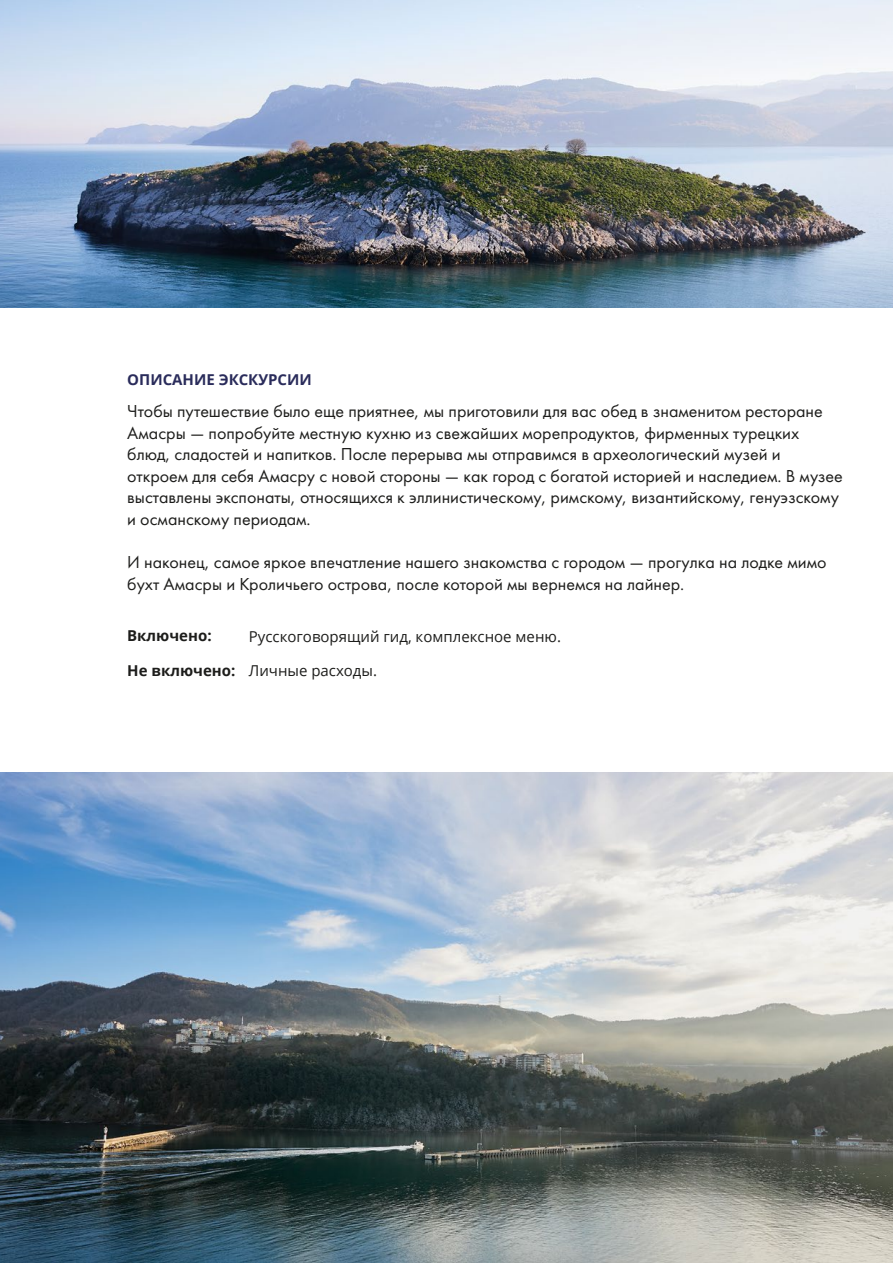
<style>
.page{position:relative;width:893px;height:1263px;background:#fff}
.page>*{position:absolute;margin:0;border:0;box-sizing:border-box;transform-origin:0 0}
.t1{font:18px/21.6px "Futura PT";color:#1d1d1b}
.t2{font:15px "Open Sans";color:#1d1d1b}
.t3{font:700 15px "Open Sans";color:#2a2c5b}
.t4{font:700 15px "Open Sans";color:#1d1d1b}
.s1{font-weight:700}
</style>
<div class="page">
<img style="left:0;top:0;width:893px;height:307px">
<img style="left:0;top:772px;width:893px;height:491px">
<p class="t3" style="left:127px;top:369px;width:186px">ОПИСАНИЕ ЭКСКУРСИИ</p>
<p class="t1" style="left:127px;top:400px;width:717px">Чтобы путешествие было еще приятнее, мы приготовили для вас обед в знаменитом ресторане Амасры — попробуйте местную кухню из свежайших морепродуктов, фирменных турецких блюд, сладостей и напитков. После перерыва мы отправимся в археологический музей и откроем для себя Амасру с новой стороны — как город с богатой историей и наследием. В музее выставлены экспонаты, относящихся к эллинистическому, римскому, византийскому, генуэзскому и османскому периодам.</p>
<p class="t1" style="left:127px;top:551px;width:701px">И наконец, самое яркое впечатление нашего знакомства с городом — прогулка на лодке мимо бухт Амасры и Кроличьего острова, после которой мы вернемся на лайнер.</p>
<p class="t2" style="left:249px;top:626px;width:314px">Русскоговорящий гид, комплексное меню.</p>
<p class="t2" style="left:127px;top:661px;width:251px"><span class="s1">Не включено:</span> Личные расходы.</p>
<p class="t4" style="left:127px;top:625px;width:86px">Включено:</p>
</div>
